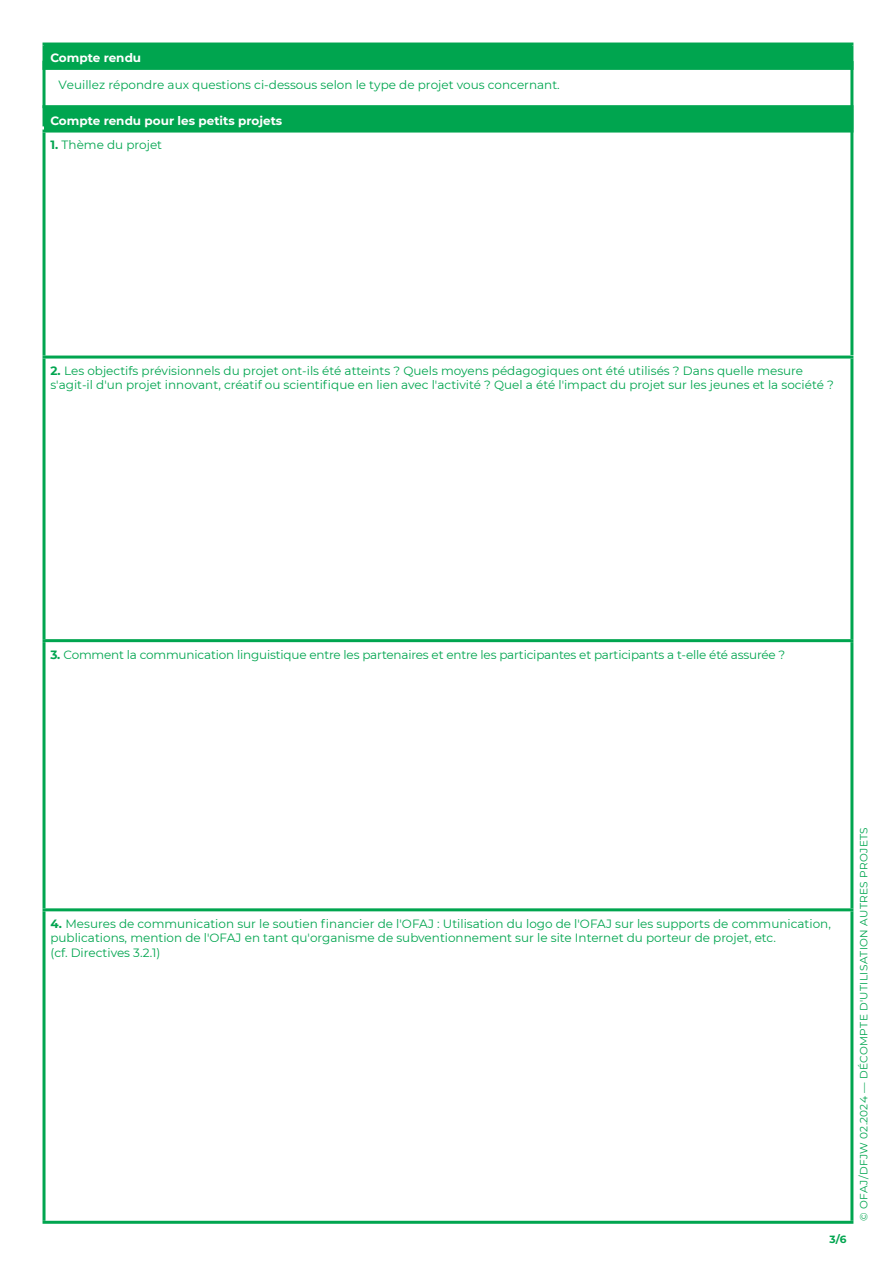
<style>
.page{position:relative;width:893px;height:1263px;background:#fff}
.page>*{position:absolute;margin:0;border:0;box-sizing:border-box;transform-origin:0 0}
.t1{font:12px/14.4px "Montserrat";color:#00a54f}
.t2{font:12px "Montserrat";color:#00a650}
.t3{font:700 12px "Montserrat";color:#fff}
.t4{font:10.5px "Montserrat";letter-spacing:.03em;color:#00a54f}
.t5{font:700 10.5px "Montserrat";color:#00a54f}
.s1{font-weight:700}
.s2{font-style:inherit}
</style>
<div class="page">
<svg style="left:44px;top:46px;width:806px;height:84px;fill:#00a54f"></svg>
<hr style="left:43px;top:43px;width:810px;height:3px;background:#00a54f">
<hr style="left:43px;top:46px;width:3px;height:21px;background:#00a54f">
<hr style="left:850px;top:46px;width:3px;height:21px;background:#00a54f">
<hr style="left:43px;top:105px;width:810px;height:3px;background:#00a54f">
<svg style="left:42px;top:61px;width:5px;height:65px"></svg>
<hr style="left:43px;top:133px;width:3px;height:223px;background:#00a54f">
<svg style="left:850px;top:61px;width:4px;height:294px"></svg>
<hr style="left:43px;top:359px;width:3px;height:280px;background:#00a54f">
<hr style="left:850px;top:359px;width:3px;height:280px;background:#00a54f">
<hr style="left:43px;top:642px;width:3px;height:266px;background:#00a54f">
<hr style="left:850px;top:642px;width:3px;height:266px;background:#00a54f">
<hr style="left:43px;top:911px;width:3px;height:310px;background:#00a54f">
<hr style="left:850px;top:911px;width:3px;height:310px;background:#00a54f">
<hr style="left:43px;top:67px;width:810px;height:3px;background:#00a54f">
<hr style="left:43px;top:130px;width:810px;height:3px;background:#00a54f">
<hr style="left:43px;top:356px;width:810px;height:3px;background:#00a54f">
<hr style="left:43px;top:639px;width:810px;height:3px;background:#00a54f">
<hr style="left:43px;top:908px;width:810px;height:3px;background:#00a54f">
<hr style="left:43px;top:1221px;width:810px;height:3px;background:#00a54f">
<p class="t3" style="left:50px;top:49px;width:92px">Compte rendu</p>
<p class="t2" style="left:59px;top:76px;width:503px">Veuillez répondre aux questions ci-dessous selon le type de projet vous concernant.</p>
<p class="t3" style="left:50px;top:112px;width:233px">Compte rendu pour les petits projets</p>
<p class="t1" style="left:50px;top:137px;width:113px"><span class="s1">1.</span> Thème du projet</p>
<p class="t1" style="left:50px;top:363px;width:785px"><span class="s1">2.</span> Les objectifs prévisionnels du projet ont-ils été atteints ? Quels moyens pédagogiques ont été utilisés ? Dans quelle mesure s'agit-il d'un projet innovant, créatif ou scientifique en lien avec l'activité ? Quel a été l'impact du projet sur les jeunes et la société ?</p>
<p class="t1" style="left:50px;top:647px;width:736px"><span class="s1">3.</span> Comment la communication linguistique entre les partenaires et entre les participantes et participants a t-elle été assurée ?</p>
<p class="t1" style="left:50px;top:916px;width:782px"><span class="s1">4.</span> Mesures de communication sur le soutien financier de l'OFAJ : Utilisation du logo de l'OFAJ sur les supports de communication, publications, mention de l'OFAJ en tant qu'organisme de subventionnement sur le site Internet du porteur de projet, etc.<br>(cf. Directives 3.2.1)</p>
<p class="t5" style="left:830px;top:1233px;width:19px">3<span class="s2">/</span>6</p>
<p class="t4" style="left:857px;top:1220px;width:395px;rotate:-90deg">© OFAJ/DFJW <span class="s2">02.2024</span> — DÉCOMPTE D'UTILISATION AUTRES PROJETS</p>
</div>
